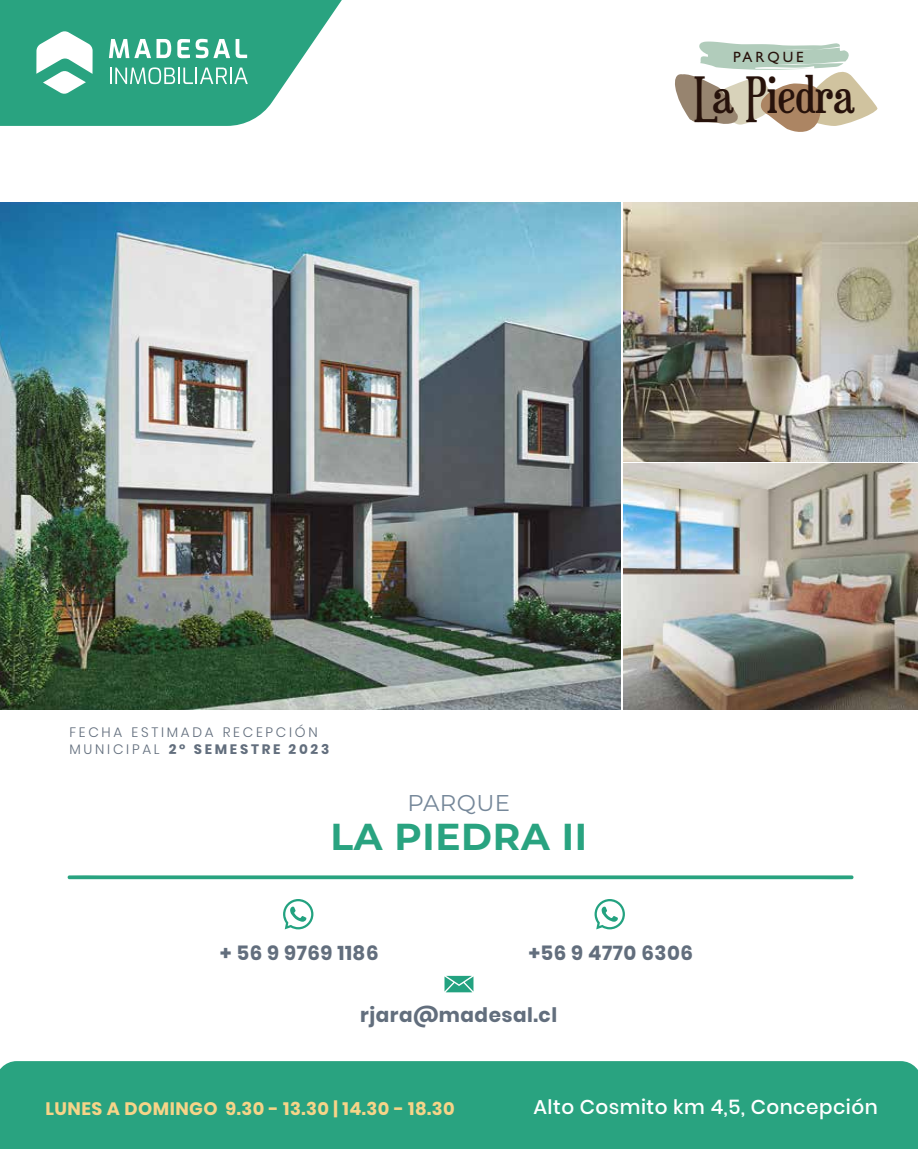
<style>
.page{position:relative;width:918px;height:1149px;background:#fff}
.page>*{position:absolute;margin:0;border:0;box-sizing:border-box;transform-origin:0 0}
.t1{font:48.75px "Euphorigenic";color:#27120b}
.t2{font:700 37.5px "Montserrat";letter-spacing:.02em;color:#29a380}
.t3{font:22.8px "Montserrat";letter-spacing:.02em;color:#758799}
.t4{font:700 19.95px "Poppins";letter-spacing:.025em;color:#626e7d}
.t5{font:500 19.95px "Poppins";letter-spacing:.025em;color:#fff}
.t6{font:700 18px "Poppins";letter-spacing:.025em;color:#f6d488}
.t7{font:15px "Gill Sans Std";letter-spacing:.2em;color:#27120b}
.t8{font:300 13.65px/16.4px "Poppins";letter-spacing:.2em;color:#626e7d}
.s1{font-weight:700}
</style>
<div class="page">
<svg style="left:0;top:0;width:342px;height:126px;fill:#29a380"></svg>
<svg style="left:109px;top:39px;width:42px;height:19px"></svg>
<svg style="left:157px;top:39px;width:14px;height:19px"></svg>
<svg style="left:177px;top:39px;width:13px;height:19px"></svg>
<svg style="left:196px;top:39px;width:34px;height:19px"></svg>
<svg style="left:236px;top:39px;width:11px;height:19px"></svg>
<svg style="left:110px;top:67px;width:138px;height:17px"></svg>
<svg style="left:36px;top:31px;width:57px;height:63px"></svg>
<svg style="left:67px;top:875px;width:787px;height:4px;background:#40ad8d"></svg>
<div style="left:0;top:1061px;width:918px;height:87px;background:#29a380"></div>
<img style="left:0;top:202px;width:620px;height:507px">
<svg style="left:675px;top:42px;width:203px;height:90px"></svg>
<img style="left:623px;top:202px;width:295px;height:259px">
<img style="left:623px;top:463px;width:295px;height:246px">
<svg style="left:283px;top:899px;width:30px;height:30px"></svg>
<svg style="left:595px;top:899px;width:30px;height:30px"></svg>
<svg style="left:445px;top:975px;width:28px;height:17px"></svg>
<p class="t7" style="left:733px;top:48px;width:72px">PARQUE</p>
<h1 class="t1" style="left:694px;top:65px;width:162px">La Piedra</h1>
<p class="t8" style="left:69px;top:724px;width:261px">FECHA ESTIMADA RECEPCIÓN<br>MUNICIPAL <span class="s1">2° SEMESTRE 2023</span></p>
<h3 class="t3" style="left:407px;top:786px;width:104px">PARQUE</h3>
<h2 class="t2" style="left:330px;top:809px;width:258px">LA PIEDRA II</h2>
<h3 class="t4" style="left:220px;top:941px;width:160px">+ 56 9 9769 1186</h3>
<h3 class="t4" style="left:529px;top:941px;width:166px">+56 9 4770 6306</h3>
<h3 class="t4" style="left:360px;top:1002px;width:198px">rjara@madesal.cl</h3>
<h3 class="t6" style="left:46px;top:1097px;width:411px">LUNES A DOMINGO 9.30 - 13.30 | 14.30 - 18.30</h3>
<h3 class="t5" style="left:534px;top:1095px;width:346px">Alto Cosmito km 4,5, Concepción</h3>
</div>
